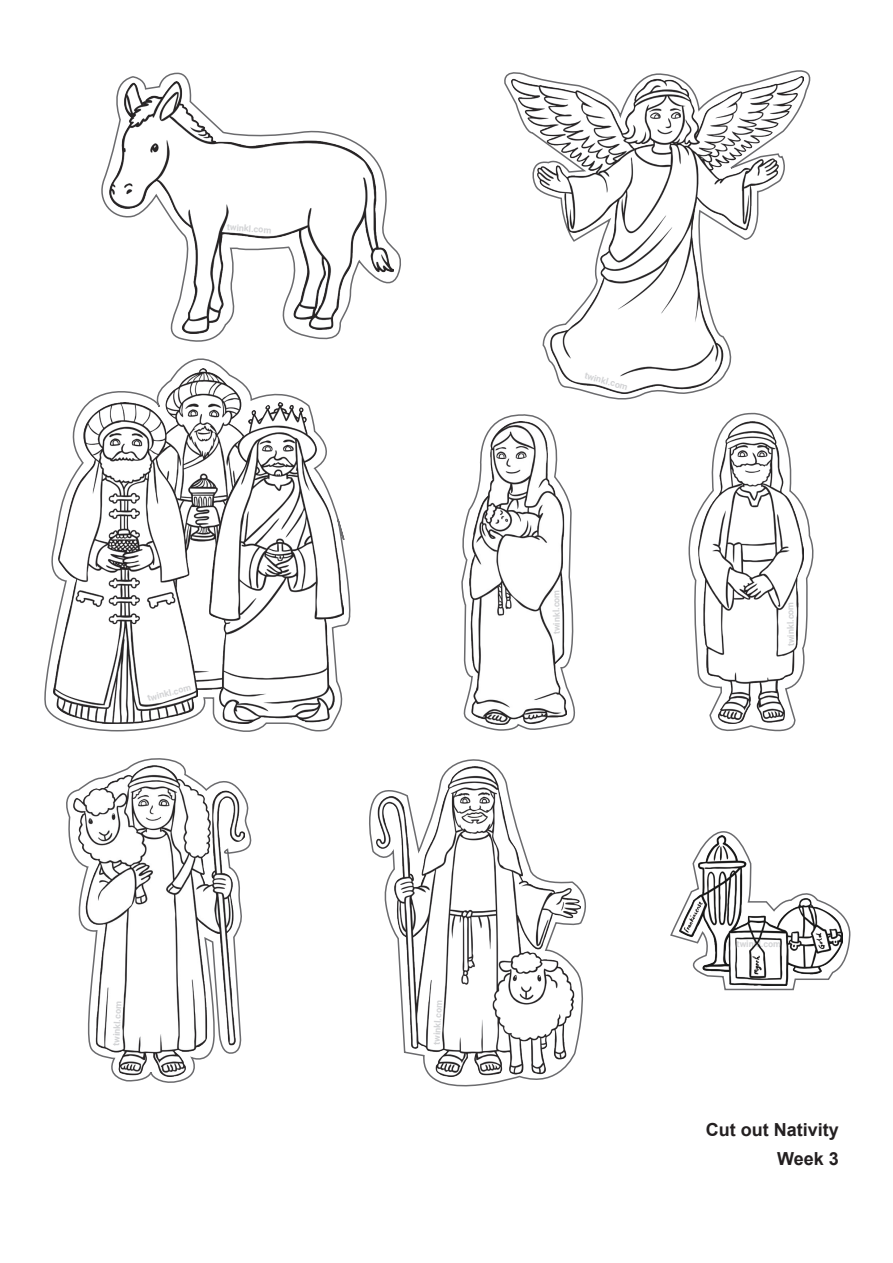
<style>
.page{position:relative;width:893px;height:1263px;background:#fff}
.page>*{position:absolute;margin:0;border:0;box-sizing:border-box;transform-origin:0 0}
.t1{font:700 18px "Arial";color:#231f20}
.t2{font:700 11.4px "Roboto";letter-spacing:.02em;color:#282526}
.t3{font:700 9px "Roboto";color:#d2d3d5}
</style>
<div class="page">
<svg style="left:101px;top:72px;width:300px;height:264px"></svg>
<svg style="left:66px;top:758px;width:186px;height:325px"></svg>
<svg style="left:504px;top:70px;width:307px;height:330px"></svg>
<svg style="left:670px;top:831px;width:181px;height:160px"></svg>
<svg style="left:461px;top:414px;width:115px;height:317px"></svg>
<svg style="left:688px;top:412px;width:126px;height:320px"></svg>
<svg style="left:369px;top:759px;width:217px;height:328px"></svg>
<img style="left:512px;top:77px;width:291px;height:316px">
<svg style="left:44px;top:336px;width:307px;height:396px"></svg>
<img style="left:109px;top:82px;width:284px;height:251px">
<p class="t3" style="left:227px;top:220px;width:46px;rotate:4deg">twinkl.com</p>
<p class="t3" style="left:146px;top:692px;width:46px;rotate:-15deg">twinkl.com</p>
<p class="t3" style="left:110px;top:1045px;width:46px;rotate:-87deg">twinkl.com</p>
<p class="t3" style="left:587px;top:369px;width:46px;rotate:16deg">twinkl.com</p>
<p class="t3" style="left:550px;top:634px;width:46px;rotate:-91deg">twinkl.com</p>
<p class="t3" style="left:785px;top:646px;width:46px;rotate:-91deg">twinkl.com</p>
<p class="t3" style="left:430px;top:1044px;width:46px;rotate:-87deg">twinkl.com</p>
<p class="t3" style="left:737px;top:937px;width:46px;rotate:1deg">twinkl.com</p>
<p class="t1" style="left:706px;top:1117px;width:135px">Cut out Nativity</p>
<p class="t1" style="left:777px;top:1146px;width:63px">Week 3</p>
<p class="t2" style="left:709px;top:1127px;width:85px">visit twinkl.com</p>
</div>
